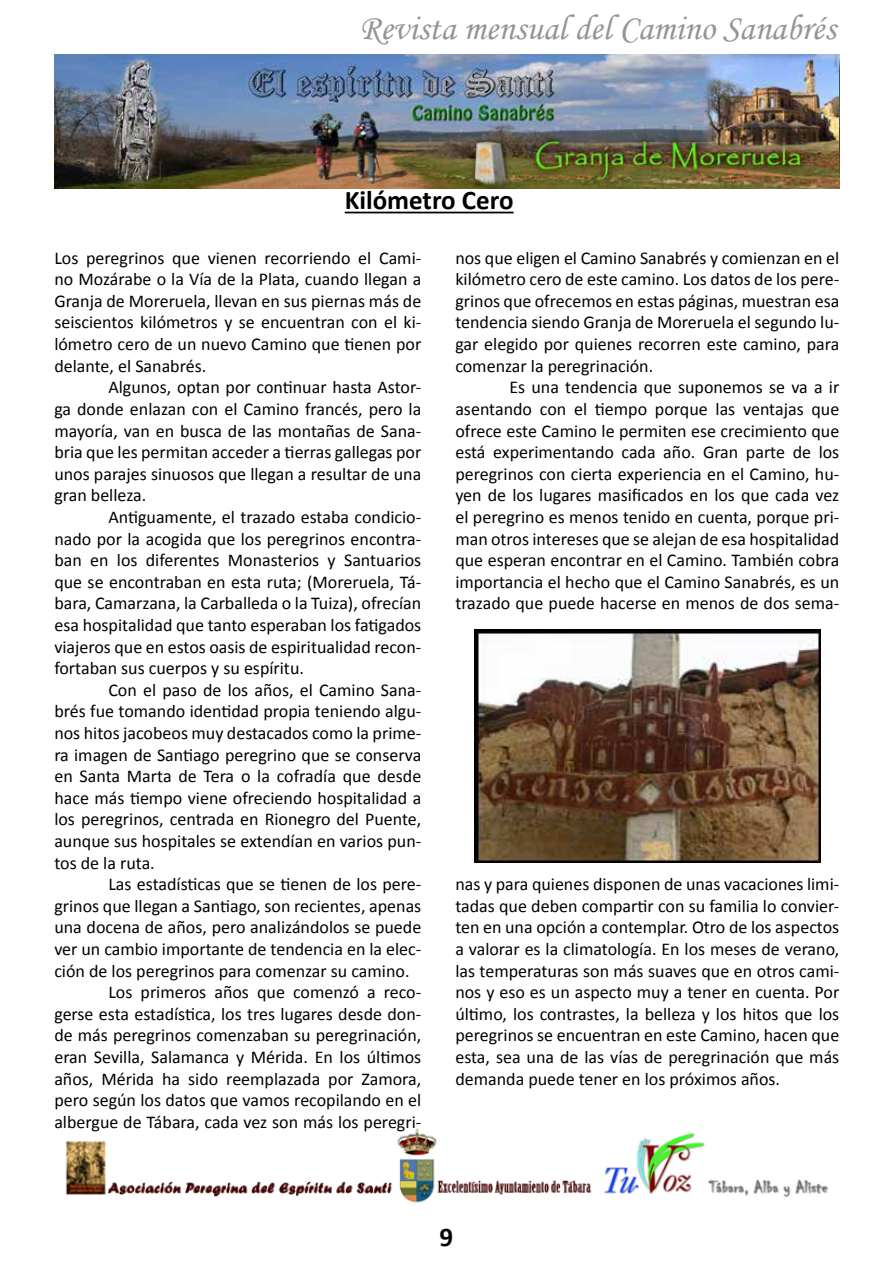
<style>
.page{position:relative;width:893px;height:1263px;background:#fff}
.page>*{position:absolute;margin:0;border:0;box-sizing:border-box;transform-origin:0 0}
.t1{font:36px "Monotype Corsiva";color:#939598}
.t2{font:700 27px "Calibri";color:#000}
.t3{font:18px/21.6px "Calibri";color:#000;text-align:justify}
</style>
<div class="page">
<img style="left:65px;top:1128px;width:764px;height:75px">
<hr style="left:345px;top:212px;width:169px;height:1px;background:#000">
<img style="left:475px;top:629px;width:345px;height:233px">
<img style="left:54px;top:55px;width:785px;height:132px">
<h1 class="t1" style="left:359px;top:7px;width:478px">Revista mensual del Camino Sanabrés</h1>
<h2 class="t2" style="left:345px;top:183px;width:170px">Kilómetro Cero</h2>
<p class="t3" style="left:54px;top:247px;width:368px">Los peregrinos que vienen recorriendo el Cami&shy;no Mozárabe o la Vía de la Plata, cuando llegan a Granja de Moreruela, llevan en sus piernas más de seiscientos kilómetros y se encuentran con el ki&shy;lómetro cero de un nuevo Camino que tienen por delante, el Sanabrés.</p>
<p class="t3" style="left:54px;top:377px;width:368px;text-indent:54px">Algunos, optan por continuar hasta Astor&shy;ga donde enlazan con el Camino francés, pero la mayoría, van en busca de las montañas de Sana&shy;bria que les permitan acceder a tierras gallegas por unos parajes sinuosos que llegan a resultar de una gran belleza.</p>
<p class="t3" style="left:54px;top:506px;width:368px;text-indent:54px">Antiguamente, el trazado estaba condicio&shy;nado por la acogida que los peregrinos encontra&shy;ban en los diferentes Monasterios y Santuarios que se encontraban en esta ruta; (Moreruela, Tá&shy;bara, Camarzana, la Carballeda o la Tuiza), ofrecían esa hospitalidad que tanto esperaban los fatigados viajeros que en estos oasis de espiritualidad recon&shy;fortaban sus cuerpos y su espíritu.</p>
<p class="t3" style="left:54px;top:679px;width:368px;text-indent:54px">Con el paso de los años, el Camino Sana&shy;brés fue tomando identidad propia teniendo algu&shy;nos hitos jacobeos muy destacados como la prime&shy;ra imagen de Santiago peregrino que se conserva en Santa Marta de Tera o la cofradía que desde hace más tiempo viene ofreciendo hospitalidad a los peregrinos, centrada en Rionegro del Puente, aunque sus hospitales se extendían en varios pun&shy;tos de la ruta.</p>
<p class="t3" style="left:108px;top:873px;width:314px">Las estadísticas que se tienen de los pere-</p>
<p class="t3" style="left:54px;top:895px;width:368px">grinos que llegan a Santiago, son recientes, apenas</p>
<p class="t3" style="left:54px;top:917px;width:368px">una docena de años, pero analizándolos se puede</p>
<p class="t3" style="left:54px;top:938px;width:368px">ver un cambio importante de tendencia en la elec-</p>
<p class="t3" style="left:54px;top:960px;width:357px">ción de los peregrinos para comenzar su camino.</p>
<p class="t3" style="left:108px;top:981px;width:314px">Los primeros años que comenzó a reco-</p>
<p class="t3" style="left:54px;top:1003px;width:368px">gerse esta estadística, los tres lugares desde don-</p>
<p class="t3" style="left:54px;top:1025px;width:368px">de más peregrinos comenzaban su peregrinación,</p>
<p class="t3" style="left:54px;top:1046px;width:368px">eran Sevilla, Salamanca y Mérida. En los últimos</p>
<p class="t3" style="left:54px;top:1068px;width:368px">años, Mérida ha sido reemplazada por Zamora,</p>
<p class="t3" style="left:54px;top:1089px;width:368px">pero según los datos que vamos recopilando en el</p>
<p class="t3" style="left:54px;top:1111px;width:368px">albergue de Tábara, cada vez son más los peregri-</p>
<p class="t3" style="left:455px;top:247px;width:385px">nos que eligen el Camino Sanabrés y comienzan en el kilómetro cero de este camino. Los datos de los pere&shy;grinos que ofrecemos en estas páginas, muestran esa tendencia siendo Granja de Moreruela el segundo lu&shy;gar elegido por quienes recorren este camino, para comenzar la peregrinación.</p>
<p class="t3" style="left:455px;top:377px;width:385px;text-indent:54px">Es una tendencia que suponemos se va a ir asentando con el tiempo porque las ventajas que ofrece este Camino le permiten ese crecimiento que está experimentando cada año. Gran parte de los peregrinos con cierta experiencia en el Camino, hu&shy;yen de los lugares masificados en los que cada vez el peregrino es menos tenido en cuenta, porque pri&shy;man otros intereses que se alejan de esa hospitalidad que esperan encontrar en el Camino. También cobra importancia el hecho que el Camino Sanabrés, es un trazado que puede hacerse en menos de dos sema-</p>
<p class="t3" style="left:455px;top:873px;width:385px">nas y para quienes disponen de unas vacaciones limi&shy;tadas que deben compartir con su familia lo convier&shy;ten en una opción a contemplar. Otro de los aspectos a valorar es la climatología. En los meses de verano, las temperaturas son más suaves que en otros cami&shy;nos y eso es un aspecto muy a tener en cuenta. Por último, los contrastes, la belleza y los hitos que los peregrinos se encuentran en este Camino, hacen que esta, sea una de las vías de peregrinación que más demanda puede tener en los próximos años.</p>
<h2 class="t2" style="left:440px;top:1220px;width:15px">9</h2>
</div>
